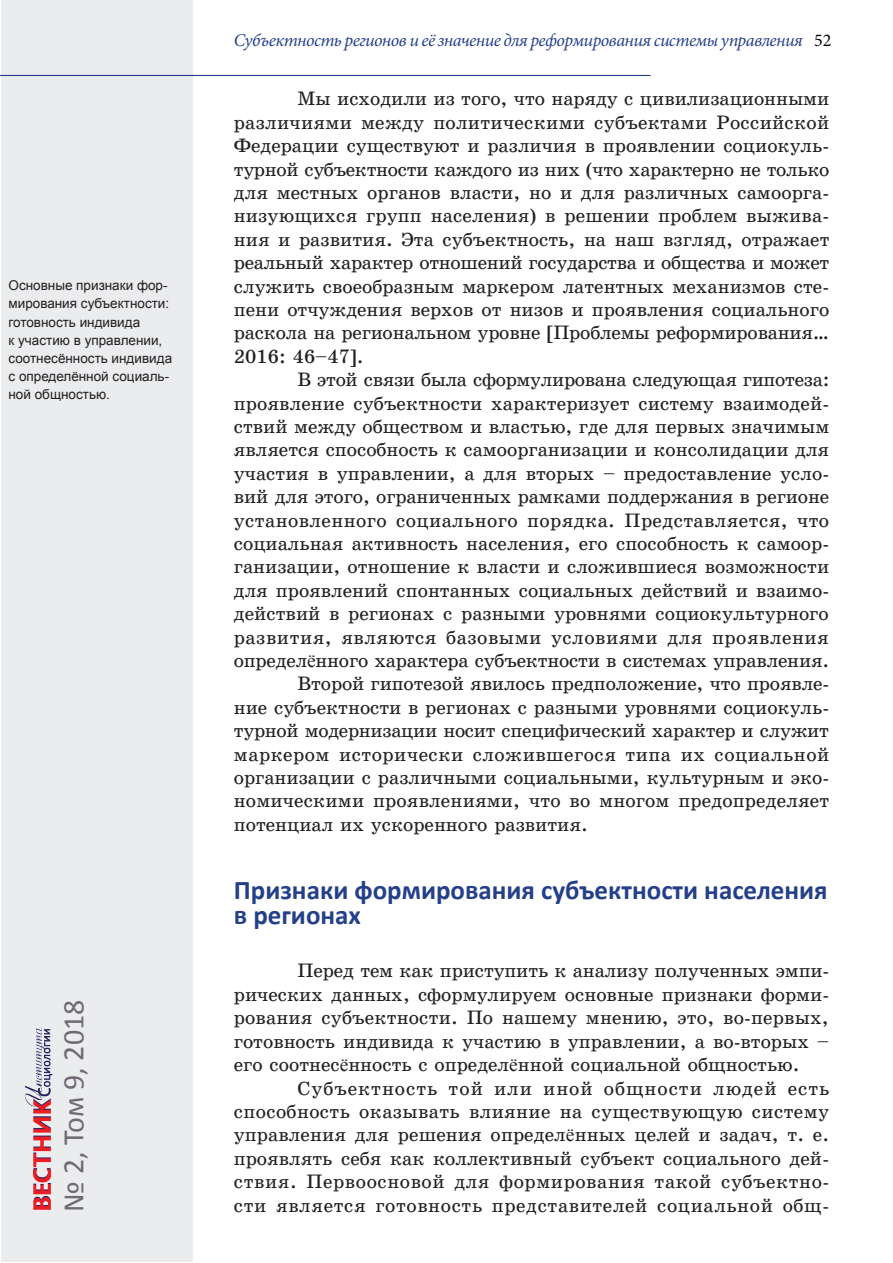
<style>
.page{position:relative;width:893px;height:1263px;background:#fff}
.page>*{position:absolute;margin:0;border:0;box-sizing:border-box;transform-origin:0 0}
.t1{font:30px "Calibri";color:#706a75}
.Заголовок{font:700 27px/25.5px "Calibri";color:#25408b}
.Текст{font:19.5px/23.4px "School Book C";color:#231f20;text-align:justify}
.t2{font:italic 18px "Minion Pro";letter-spacing:-.03em;color:#25408b}
.Сноска_сбоку{font:13.5px/18px "Arial";color:#231f20}
.s1{font-style:normal;color:#000}
.s2{font-family:"Times New Roman"}
</style>
<div class="page">
<div style="left:1px;top:1px;width:192px;height:1261px;background:#eaecee"></div>
<hr style="left:0;top:75px;width:651px;height:1px;background:#25408b">
<img style="left:25px;top:1027px;width:28px;height:183px">
<p class="Сноска_сбоку" style="left:9px;top:277px;width:165px">Основные признаки фор&shy;мирования субъектности: готовность индивида<br>к участию в управлении, соотнесённость индивида с определённой социаль&shy;ной общностью.</p>
<h1 class="t1" style="left:55px;top:1212px;width:214px;rotate:-90deg">№ 2, Том 9, 2018</h1>
<p class="t2" style="left:234px;top:28px;width:599px">Субъектность регионов и её значение для реформирования системы управления <span class="s1">52</span></p>
<p class="Текст" style="left:234px;top:87px;width:597px;text-indent:64px">Мы исходили из того, что наряду с цивилизационными различиями между политическими субъектами Российской Федерации существуют и различия в проявлении социокуль&shy;турной субъектности каждого из них (что характерно не только для местных органов власти, но и для различных самоорга&shy;низующихся групп населения) в решении проблем выжива&shy;ния и развития. Эта субъектность, на наш взгляд, отражает реальный характер отношений государства и общества и может служить своеобразным маркером латентных механизмов сте&shy;пени отчуждения верхов от низов и проявления социального раскола на региональном уровне [Проблемы реформирования… 2016: 46–47].</p>
<p class="Текст" style="left:234px;top:368px;width:597px;text-indent:64px">В этой связи была сформулирована следующая гипотеза: проявление субъектности характеризует систему взаимодей&shy;ствий между обществом и властью, где для первых значимым является способность к самоорганизации и консолидации для участия в управлении, а для вторых – предоставление усло&shy;вий для этого, ограниченных рамками поддержания в регионе установленного социального порядка. Представляется, что социальная активность населения, его способность к самоор&shy;ганизации, отношение к власти и сложившиеся возможности для проявлений спонтанных социальных действий и взаимо&shy;действий в регионах с разными уровнями социокультурного развития, являются базовыми условиями для проявления определ<span class="s2">ё</span>нного характера субъектности в системах управления.</p>
<p class="Текст" style="left:234px;top:672px;width:597px;text-indent:64px">Второй гипотезой явилось предположение, что проявле&shy;ние субъектности в регионах с разными уровнями социокуль&shy;турной модернизации носит специфический характер и служит маркером исторически сложившегося типа их социальной организации с различными социальными, культурным и эко&shy;номическими проявлениями, что во многом предопределяет потенциал их ускоренного развития.</p>
<p class="Заголовок" style="left:234px;top:877px;width:595px">Признаки формирования субъектности населения в регионах</p>
<p class="Текст" style="left:234px;top:959px;width:597px;text-indent:64px">Перед тем как приступить к анализу полученных эмпи&shy;рических данных, сформулируем основные признаки форми&shy;рования субъектности. По нашему мнению, это, во-первых, готовность индивида к участию в управлении, а во-вторых – его соотнес<span class="s2">ё</span>нность с определ<span class="s2">ё</span>нной социальной общностью.</p>
<p class="Текст" style="left:234px;top:1076px;width:597px;text-indent:64px">Субъектность той или иной общности людей есть способность оказывать влияние на существующую систему управления для решения определ<span class="s2">ё</span>нных целей и задач, т. е. проявлять себя как коллективный субъект социального дей&shy;ствия. Первоосновой для формирования такой субъектно&shy;сти является готовность представителей социальной общ-</p>
</div>
